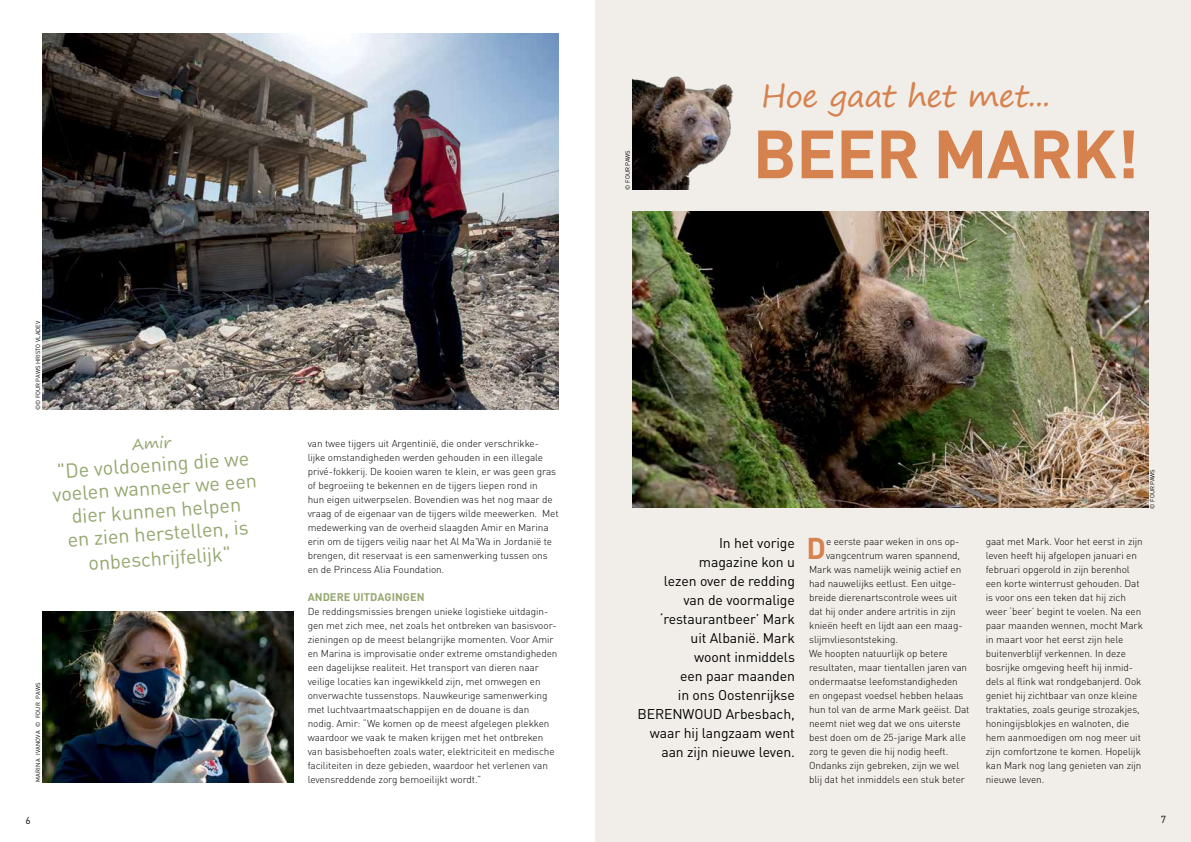
<style>
.page{position:relative;width:1191px;height:842px;background:#fff}
.page>*{position:absolute;margin:0;border:0;box-sizing:border-box;transform-origin:0 0}
.t1{font:700 67px "DIN Pro";letter-spacing:-.01em;color:#d6824f}
.t2{font:31px "Segoe Print";letter-spacing:-.02em;color:#d6824f}
.t3{font:700 29.7px "DIN Pro";color:#d6824f}
.t4{font:20px/23px "DIN Pro";color:#94a86f;text-align:center}
.t5{font:15px "Segoe Print";color:#94a86f}
.t6{font:14px/19px "DIN Pro";letter-spacing:-.005em;color:#000;text-align:right}
.t7{font:700 11px "DIN Pro";letter-spacing:.005em;color:#94a86f}
.t8{font:10.1px "DIN Pro";color:#000}
.t9{font:300 10px/14px "DIN Pro";letter-spacing:-.005em;color:#000}
.t10{font:10px "DIN Pro";color:#000}
.t11{font:6px "DIN Pro";letter-spacing:.005em;color:#000}
.t12{font:6px "DIN Pro";letter-spacing:.035em;color:#000}
</style>
<div class="page">
<div style="left:595px;top:0;width:596px;height:842px;background:#f1eee9"></div>
<img style="left:632px;top:212px;width:516px;height:296px">
<img style="left:43px;top:33px;width:515px;height:376px">
<img style="left:43px;top:611px;width:250px;height:171px">
<img style="left:632px;top:76px;width:101px;height:113px">
<p class="t11" style="left:623px;top:189px;width:41px;rotate:-90deg">© FOUR PAWS</p>
<h2 class="t2" style="left:761px;top:68px;width:291px">Hoe gaat het met...</h2>
<h1 class="t1" style="left:752px;top:98px;width:388px">BEER MARK!</h1>
<p class="t11" style="left:33px;top:410px;width:91px;rotate:-90deg">©© FOUR PAWS HRISTO VLADEV</p>
<p class="t12" style="left:33px;top:782px;width:101px;rotate:-90deg">MARINA IVANOVA © FOUR PAWS</p>
<h3 class="t5" style="left:131px;top:431px;width:40px;rotate:-4deg">Amir</h3>
<h3 class="t4" style="left:50px;top:458px;width:206px;rotate:-4deg">"De voldoening die we voelen wanneer we een dier kunnen helpen<br>en zien herstellen, is</h3>
<h3 class="t4" style="left:87px;top:550px;width:144px;rotate:-4deg">onbeschrijfelijk"</h3>
<h3 class="t6" style="left:637px;top:532px;width:159px">In het vorige<br>magazine kon u<br>lezen over de redding<br>van de voormalige ‘restaurantbeer’ Mark<br>uit Albanië. Mark<br>woont inmiddels<br>een paar maanden<br>in ons Oostenrijkse<br>BERENWOUD Arbesbach, waar hij langzaam went aan zijn nieuwe leven.</h3>
<p class="t9" style="left:985px;top:533px;width:159px">gaat met Mark. Voor het eerst in zijn leven heeft hij afgelopen januari en februari opgerold in zijn berenhol een korte winterrust gehouden. Dat is voor ons een teken dat hij zich weer ‘beer’ begint te voelen. Na een paar maanden wennen, mocht Mark in maart voor het eerst zijn hele buitenverblijf verkennen. In deze bosrijke omgeving heeft hij inmid&shy;dels al flink wat rondgebanjerd. Ook geniet hij zichtbaar van onze kleine traktaties, zoals geurige strozakjes, honingijsblokjes en walnoten, die hem aanmoedigen om nog meer uit zijn comfortzone te komen. Hopelijk kan Mark nog lang genieten van zijn nieuwe leven.</p>
<p class="t9" style="left:308px;top:435px;width:252px">van twee tijgers uit Argentinië, die onder verschrikke&shy;lijke omstandigheden werden gehouden in een illegale privé-fokkerij. De kooien waren te klein, er was geen gras of begroeiing te bekennen en de tijgers liepen rond in<br>hun eigen uitwerpselen. Bovendien was het nog maar de vraag of de eigenaar van de tijgers wilde meewerken. Met medewerking van de overheid slaagden Amir en Marina erin om de tijgers veilig naar het Al Ma'Wa in Jordanië te brengen, dit reservaat is een samenwerking tussen ons en de Princess Alia Foundation.</p>
<p class="t7" style="left:308px;top:587px;width:118px">ANDERE UITDAGINGEN</p>
<p class="t9" style="left:308px;top:603px;width:251px">De reddingsmissies brengen unieke logistieke uitdagin&shy;gen met zich mee, net zoals het ontbreken van basisvoor&shy;zieningen op de meest belangrijke momenten. Voor Amir en Marina is improvisatie onder extreme omstandigheden een dagelijkse realiteit. Het transport van dieren naar veilige locaties kan ingewikkeld zijn, met omwegen en onverwachte tussenstops. Nauwkeurige samenwerking met luchtvaartmaatschappijen en de douane is dan nodig. Amir: “We komen op de meest afgelegen plekken waardoor we vaak te maken krijgen met het ontbreken van basisbehoeften zoals water, elektriciteit en medische faciliteiten in deze gebieden, waardoor het verlenen van levensreddende zorg bemoeilijkt wordt.”</p>
<p class="t11" style="left:1147px;top:508px;width:41px;rotate:-90deg">© FOUR PAWS</p>
<h3 class="t3" style="left:806px;top:523px;width:21px">D</h3>
<p class="t9" style="left:826px;top:533px;width:135px">e eerste paar weken in ons op-</p>
<p class="t9" style="left:826px;top:547px;width:136px">vangcentrum waren spannend,</p>
<p class="t9" style="left:809px;top:561px;width:154px">Mark was namelijk weinig actief en</p>
<p class="t9" style="left:809px;top:575px;width:148px">had nauwelijks eetlust. Een uitge-</p>
<p class="t9" style="left:809px;top:589px;width:150px">breide dierenartscontrole wees uit</p>
<p class="t9" style="left:809px;top:603px;width:148px">dat hij onder andere artritis in zijn</p>
<p class="t9" style="left:809px;top:617px;width:155px">knieën heeft en lijdt aan een maag-</p>
<p class="t9" style="left:809px;top:631px;width:90px">slijmvliesontsteking.</p>
<p class="t9" style="left:809px;top:645px;width:140px">We hoopten natuurlijk op betere</p>
<p class="t9" style="left:809px;top:659px;width:160px">resultaten, maar tientallen jaren van</p>
<p class="t9" style="left:809px;top:673px;width:150px">ondermaatse leefomstandigheden</p>
<p class="t9" style="left:809px;top:687px;width:156px">en ongepast voedsel hebben helaas</p>
<p class="t9" style="left:809px;top:701px;width:162px">hun tol van de arme Mark geëist. Dat</p>
<p class="t9" style="left:809px;top:715px;width:153px">neemt niet weg dat we ons uiterste</p>
<p class="t9" style="left:809px;top:729px;width:158px">best doen om de 25-jarige Mark alle</p>
<p class="t9" style="left:809px;top:743px;width:141px">zorg te geven die hij nodig heeft.</p>
<p class="t9" style="left:809px;top:757px;width:152px">Ondanks zijn gebreken, zijn we wel</p>
<p class="t9" style="left:809px;top:771px;width:157px">blij dat het inmiddels een stuk beter</p>
<p class="t10" style="left:26px;top:812px;width:7px">6</p>
<p class="t8" style="left:1160px;top:811px;width:7px">7</p>
</div>
